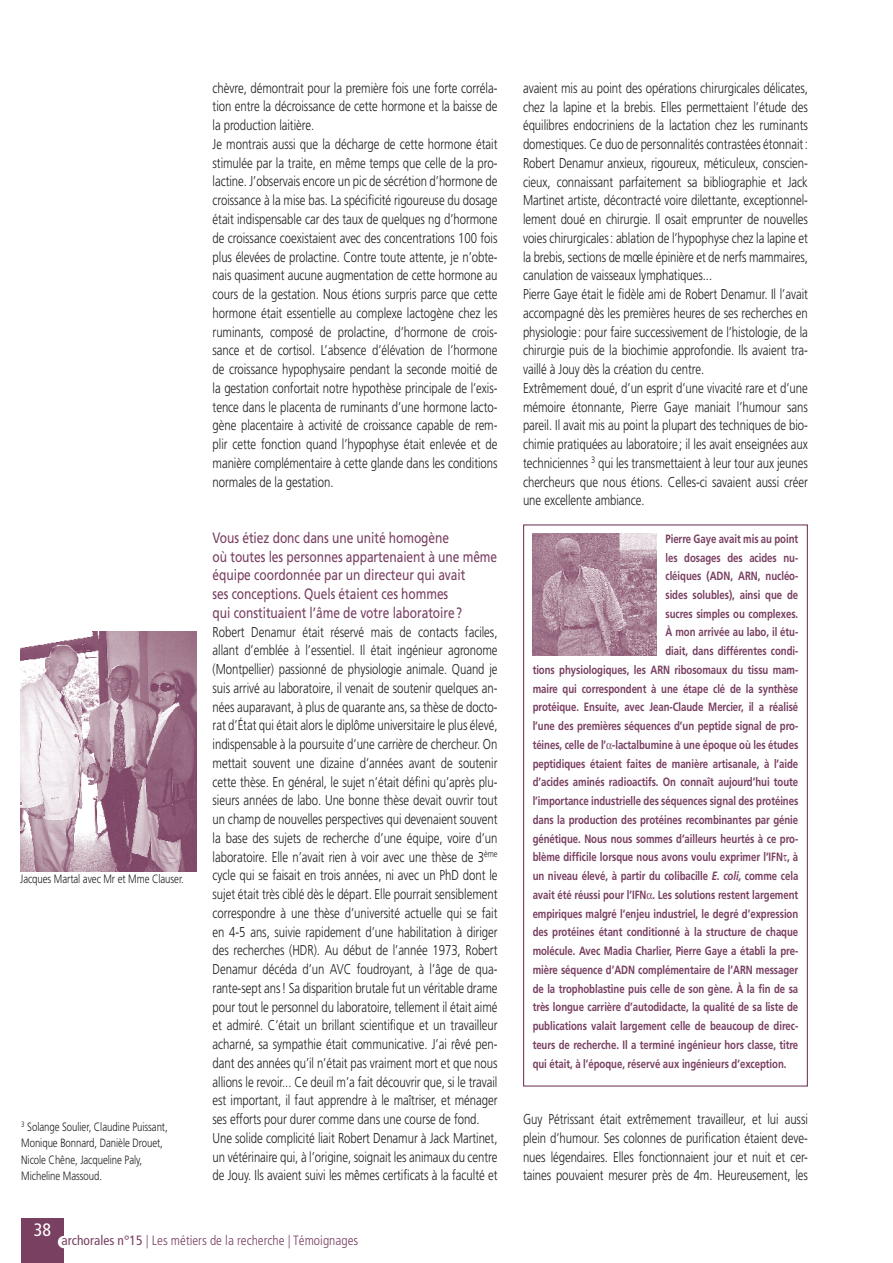
<style>
.page{position:relative;width:893px;height:1263px;background:#fff}
.page>*{position:absolute;margin:0;border:0;box-sizing:border-box;transform-origin:0 0}
.t1{font:condensed 18px "Frutiger";color:#fff}
.t2{font:15px/18.8px "Frutiger";letter-spacing:-.005em;color:#794062;scale:.8 1}
.t3{font:300 14.25px/18.8px "Frutiger";letter-spacing:-.005em;color:#1d1d1b;scale:.8 1}
.t4{font:300 condensed 13.5px "Frutiger";color:#794062}
.t5{font:700 12px "Frutiger";letter-spacing:-.005em;color:#794062;scale:.8 1}
.t6{font:300 12px/16.5px "Frutiger";letter-spacing:-.005em;color:#1d1d1b;scale:.8 1}
.s1{font-weight:400}
.s2{font-style:italic}
</style>
<div class="page">
<div style="left:21px;top:1218px;width:43px;height:45px;background:#794062"></div>
<div style="left:58px;top:1236px;width:12px;height:12px;background:#fff;border-radius:50%"></div>
<img style="left:533px;top:534px;width:124px;height:121px">
<div style="left:523px;top:524px;width:285px;height:562px;border:1px solid #794062"></div>
<img style="left:20px;top:631px;width:176px;height:240px">
<p class="t6" style="left:20px;top:871px;width:206px">Jacques Martal avec Mr et Mme Clauser.</p>
<p class="t6" style="left:21px;top:1118px;width:185px"><sup>3</sup> Solange Soulier, Claudine Puissant,<br>Monique Bonnard, Danièle Drouet,<br>Nicole Chêne, Jacqueline Paly,<br>Micheline Massoud.</p>
<p class="t3" style="left:213px;top:78px;width:358px">chèvre, démontrait pour la première fois une forte corréla&shy;tion entre la décroissance de cette hormone et la baisse de la production laitière.<br>Je montrais aussi que la décharge de cette hormone était stimulée par la traite, en même temps que celle de la pro&shy;lactine. J’observais encore un pic de sécrétion d’hormone de croissance à la mise bas. La spécificité rigoureuse du dosage était indispensable car des taux de quelques ng d’hormone de croissance coexistaient avec des concentrations 100 fois plus élevées de prolactine. Contre toute attente, je n’obte&shy;nais quasiment aucune augmentation de cette hormone au cours de la gestation. Nous étions surpris parce que cette hormone était essentielle au complexe lactogène chez les ruminants, composé de prolactine, d’hormone de crois&shy;sance et de cortisol. L’absence d’élévation de l’hormone de croissance hypophysaire pendant la seconde moitié de la gestation confortait notre hypothèse principale de l’exis&shy;tence dans le placenta de ruminants d’une hormone lacto&shy;gène placentaire à activité de croissance capable de rem&shy;plir cette fonction quand l’hypophyse était enlevée et de manière complémentaire à cette glande dans les conditions normales de la gestation.</p>
<p class="t2" style="left:213px;top:528px;width:357px">Vous étiez donc dans une unité homogène<br>où toutes les personnes appartenaient à une même équipe coordonnée par un directeur qui avait<br>ses conceptions. Quels étaient ces hommes<br>qui constituaient l’âme de votre laboratoire?</p>
<p class="t3" style="left:213px;top:622px;width:358px">Robert Denamur était réservé mais de contacts faciles, allant d’emblée à l’essentiel. Il était ingénieur agronome (Montpellier) passionné de physiologie animale. Quand je suis arrivé au laboratoire, il venait de soutenir quelques an&shy;nées auparavant, à plus de quarante ans, sa thèse de docto&shy;rat d’État qui était alors le diplôme universitaire le plus élevé, indispensable à la poursuite d’une carrière de chercheur. On mettait souvent une dizaine d’années avant de soutenir cette thèse. En général, le sujet n’était défini qu’après plu&shy;sieurs années de labo. Une bonne thèse devait ouvrir tout un champ de nouvelles perspectives qui devenaient souvent la base des sujets de recherche d’une équipe, voire d’un laboratoire. Elle n’avait rien à voir avec une thèse de 3<sup>ème </sup>cycle qui se faisait en trois années, ni avec un PhD dont le sujet était très ciblé dès le départ. Elle pourrait sensiblement correspondre à une thèse d’université actuelle qui se fait en 4-5 ans, suivie rapidement d’une habilitation à diriger des recherches (HDR). Au début de l’année 1973, Robert Denamur décéda d’un AVC foudroyant, à l’âge de qua&shy;rante-sept ans! Sa disparition brutale fut un véritable drame pour tout le personnel du laboratoire, tellement il était aimé et admiré. C’était un brillant scientifique et un travailleur acharné, sa sympathie était communicative. J’ai rêvé pen&shy;dant des années qu’il n’était pas vraiment mort et que nous allions le revoir... Ce deuil m’a fait découvrir que, si le travail est important, il faut apprendre à le maîtriser, et ménager ses efforts pour durer comme dans une course de fond.<br>Une solide complicité liait Robert Denamur à Jack Martinet, un vétérinaire qui, à l’origine, soignait les animaux du centre de Jouy. Ils avaient suivi les mêmes certificats à la faculté et</p>
<p class="t1" style="left:34px;top:1219px;width:19px">38</p>
<p class="t4" style="left:62px;top:1233px;width:298px"><span class="s1">archorales n°15</span> | Les métiers de la recherche | Témoignages</p>
<p class="t3" style="left:523px;top:78px;width:358px">avaient mis au point des opérations chirurgicales délicates, chez la lapine et la brebis. Elles permettaient l’étude des équilibres endocriniens de la lactation chez les ruminants domestiques. Ce duo de personnalités contrastées étonnait:<br>Robert Denamur anxieux, rigoureux, méticuleux, conscien&shy;cieux, connaissant parfaitement sa bibliographie et Jack Martinet artiste, décontracté voire dilettante, exceptionnel&shy;lement doué en chirurgie. Il osait emprunter de nouvelles voies chirurgicales: ablation de l’hypophyse chez la lapine et la brebis, sections de mœlle épinière et de nerfs mammaires, canulation de vaisseaux lymphatiques...<br>Pierre Gaye était le fidèle ami de Robert Denamur. Il l’avait accompagné dès les premières heures de ses recherches en physiologie: pour faire successivement de l’histologie, de la chirurgie puis de la biochimie approfondie. Ils avaient tra&shy;vaillé à Jouy dès la création du centre.<br>Extrêmement doué, d’un esprit d’une vivacité rare et d’une mémoire étonnante, Pierre Gaye maniait l’humour sans pareil. Il avait mis au point la plupart des techniques de bio&shy;chimie pratiquées au laboratoire; il les avait enseignées aux techniciennes <sup>3</sup> qui les transmettaient à leur tour aux jeunes chercheurs que nous étions. Celles-ci savaient aussi créer une excellente ambiance.</p>
<p class="t5" style="left:665px;top:531px;width:168px">Pierre Gaye avait mis au point</p>
<p class="t5" style="left:665px;top:550px;width:167px">les dosages des acides nu-</p>
<p class="t5" style="left:665px;top:569px;width:168px">cléiques (ADN, ARN, nucléo-</p>
<p class="t5" style="left:665px;top:588px;width:167px">sides solubles), ainsi que de</p>
<p class="t5" style="left:665px;top:606px;width:168px">sucres simples ou complexes.</p>
<p class="t5" style="left:665px;top:625px;width:168px">À mon arrivée au labo, il étu-</p>
<p class="t5" style="left:665px;top:644px;width:168px">diait, dans différentes condi-</p>
<p class="t5" style="left:533px;top:663px;width:334px">tions physiologiques, les ARN ribosomaux du tissu mam-</p>
<p class="t5" style="left:533px;top:681px;width:333px">maire qui correspondent à une étape clé de la synthèse</p>
<p class="t5" style="left:533px;top:700px;width:334px">protéique. Ensuite, avec Jean-Claude Mercier, il a réalisé</p>
<p class="t5" style="left:533px;top:719px;width:334px">l’une des premières séquences d’un peptide signal de pro-</p>
<p class="t5" style="left:533px;top:738px;width:334px">téines, celle de l’ -lactalbumine à une époque où les études</p>
<p class="t5" style="left:533px;top:756px;width:334px">peptidiques étaient faites de manière artisanale, à l’aide</p>
<p class="t5" style="left:533px;top:775px;width:334px">d’acides aminés radioactifs. On connaît aujourd’hui toute</p>
<p class="t5" style="left:533px;top:794px;width:334px">l’importance industrielle des séquences signal des protéines</p>
<p class="t5" style="left:533px;top:813px;width:333px">dans la production des protéines recombinantes par génie</p>
<p class="t5" style="left:533px;top:831px;width:334px">génétique. Nous nous sommes d’ailleurs heurtés à ce pro-</p>
<p class="t5" style="left:533px;top:850px;width:334px">blème difficile lorsque nous avons voulu exprimer l’IFN , à</p>
<p class="t5" style="left:533px;top:869px;width:334px">un niveau élevé, à partir du colibacille <span class="s2">E. coli,</span> comme cela</p>
<p class="t5" style="left:533px;top:888px;width:334px">avait été réussi pour l’IFN . Les solutions restent largement</p>
<p class="t5" style="left:533px;top:906px;width:334px">empiriques malgré l’enjeu industriel, le degré d’expression</p>
<p class="t5" style="left:533px;top:925px;width:334px">des protéines étant conditionné à la structure de chaque</p>
<p class="t5" style="left:533px;top:944px;width:334px">molécule. Avec Madia Charlier, Pierre Gaye a établi la pre-</p>
<p class="t5" style="left:533px;top:963px;width:334px">mière séquence d’ADN complémentaire de l’ARN messager</p>
<p class="t5" style="left:533px;top:981px;width:334px">de la trophoblastine puis celle de son gène. À la fin de sa</p>
<p class="t5" style="left:533px;top:1000px;width:334px">très longue carrière d’autodidacte, la qualité de sa liste de</p>
<p class="t5" style="left:533px;top:1019px;width:334px">publications valait largement celle de beaucoup de direc-</p>
<p class="t5" style="left:533px;top:1038px;width:334px">teurs de recherche. Il a terminé ingénieur hors classe, titre</p>
<p class="t5" style="left:533px;top:1056px;width:319px">qui était, à l’époque, réservé aux ingénieurs d’exception.</p>
<p class="t3" style="left:523px;top:1110px;width:358px;text-align:justify">Guy Pétrissant était extrêmement travailleur, et lui aussi plein d’humour. Ses colonnes de purification étaient deve&shy;nues légendaires. Elles fonctionnaient jour et nuit et cer&shy;taines pouvaient mesurer près de 4m. Heureusement, les</p>
</div>
